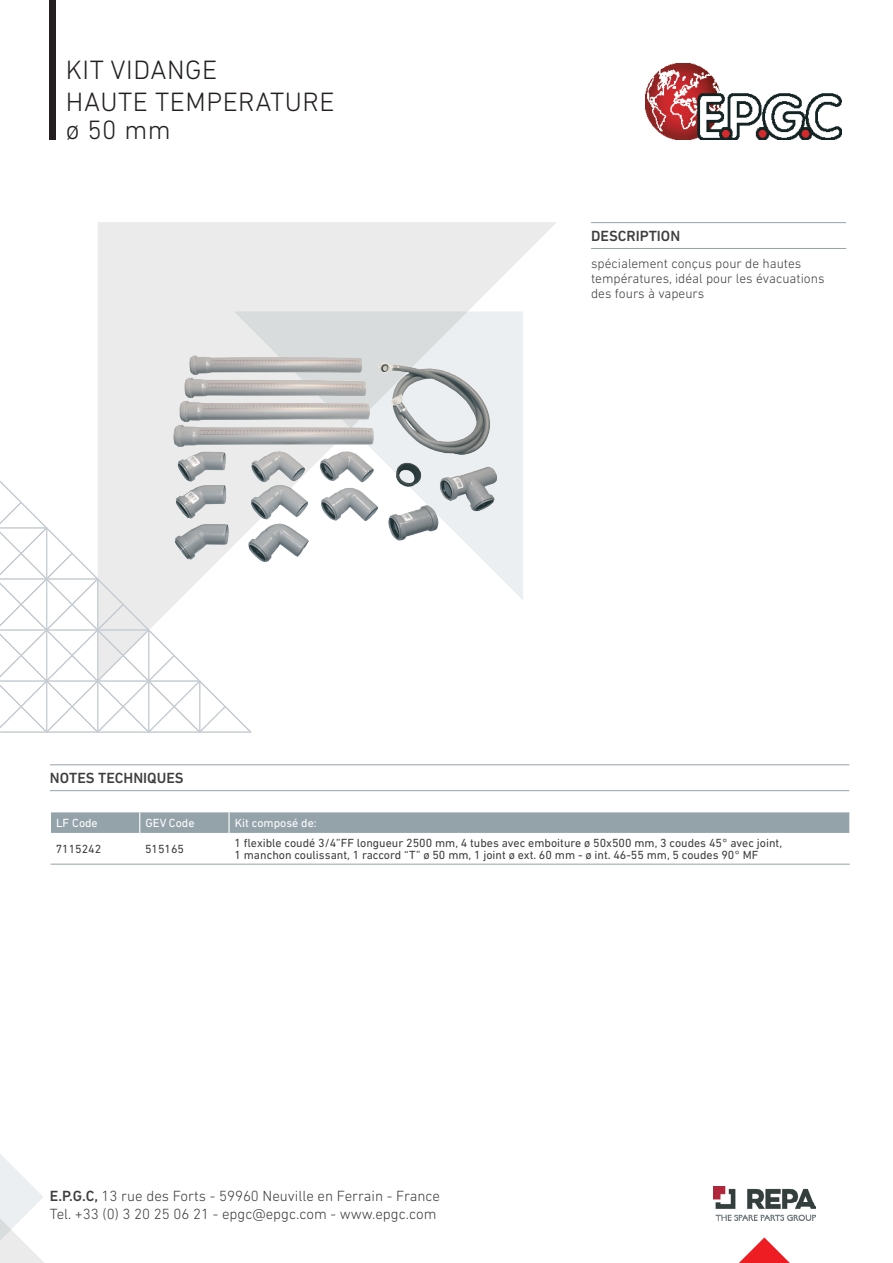
<style>
.page{position:relative;width:893px;height:1263px;background:#fff}
.page>*{position:absolute;margin:0;border:0;box-sizing:border-box;transform-origin:0 0}
.t1{font:300 27px/31.5px "DIN Next LT Pro";letter-spacing:.02em;color:#231f20}
.t2{font:300 15px/18px "DIN Next LT Pro";color:#3e3e3f}
.t3{font:500 15px "DIN Next LT Pro";color:#3e3e3f}
.t4{font:300 13.5px/15px "DIN Next LT Pro";color:#3e3e3f}
.t5{font:12px/12px "DIN Next LT Pro";color:#3e3e3f}
.t6{font:12px "DIN Next LT Pro";color:#fff}
.s1{font-weight:500}
</style>
<div class="page">
<svg style="left:98px;top:222px;width:459px;height:378px;fill:#eaebea"></svg>
<svg style="left:0;top:475px;width:253px;height:258px"></svg>
<img style="left:174px;top:355px;width:323px;height:207px">
<hr style="left:591px;top:222px;width:255px;height:1px;background:#94a2aa">
<hr style="left:591px;top:248px;width:255px;height:1px;background:#94a2aa">
<hr style="left:50px;top:764px;width:799px;height:1px;background:#94a2aa">
<hr style="left:50px;top:790px;width:799px;height:1px;background:#94a2aa">
<hr style="left:50px;top:864px;width:90px;height:1px;background:#94a2aa">
<hr style="left:140px;top:864px;width:89px;height:1px;background:#94a2aa">
<hr style="left:229px;top:864px;width:621px;height:1px;background:#94a2aa">
<svg style="left:50px;top:812px;width:800px;height:21px;background:#97a4ac"></svg>
<svg style="left:739px;top:1237px;width:51px;height:26px"></svg>
<img style="left:713px;top:1186px;width:102px;height:35px">
<div style="left:49px;top:0;width:6px;height:139px;background:#231f20"></div>
<img style="left:646px;top:64px;width:196px;height:75px">
<svg style="left:0;top:1154px;width:44px;height:109px"></svg>
<h1 class="t1" style="left:66px;top:54px;width:270px">KIT VIDANGE<br>HAUTE TEMPERATURE</h1>
<h1 class="t1" style="left:66px;top:114px;width:106px">ø 50 mm</h1>
<p class="t3" style="left:591px;top:227px;width:91px">DESCRIPTION</p>
<p class="t4" style="left:591px;top:255px;width:235px">spécialement conçus pour de hautes températures, idéal pour les évacuations des fours à vapeurs</p>
<p class="t3" style="left:50px;top:769px;width:135px">NOTES TECHNIQUES</p>
<p class="t6" style="left:56px;top:816px;width:43px">LF Code</p>
<p class="t6" style="left:145px;top:816px;width:51px">GEV Code</p>
<p class="t6" style="left:235px;top:816px;width:83px">Kit composé de:</p>
<p class="t5" style="left:56px;top:843px;width:47px">7115242</p>
<p class="t5" style="left:145px;top:843px;width:41px">515165</p>
<p class="t5" style="left:234px;top:837px;width:549px">1 flexible coudé 3/4”FF longueur 2500 mm, 4 tubes avec emboiture ø 50x500 mm, 3 coudes 45° avec joint,<br>1 manchon coulissant, 1 raccord “T” ø 50 mm, 1 joint ø ext. 60 mm - ø int. 46-55 mm, 5 coudes 90° MF</p>
<p class="t2" style="left:50px;top:1187px;width:392px"><span class="s1">E.P.G.C,</span> 13 rue des Forts - 59960 Neuville en Ferrain - France<br>Tel. +33 (0) 3 20 25 06 21 - epgc@epgc.com - www.epgc.com</p>
</div>
